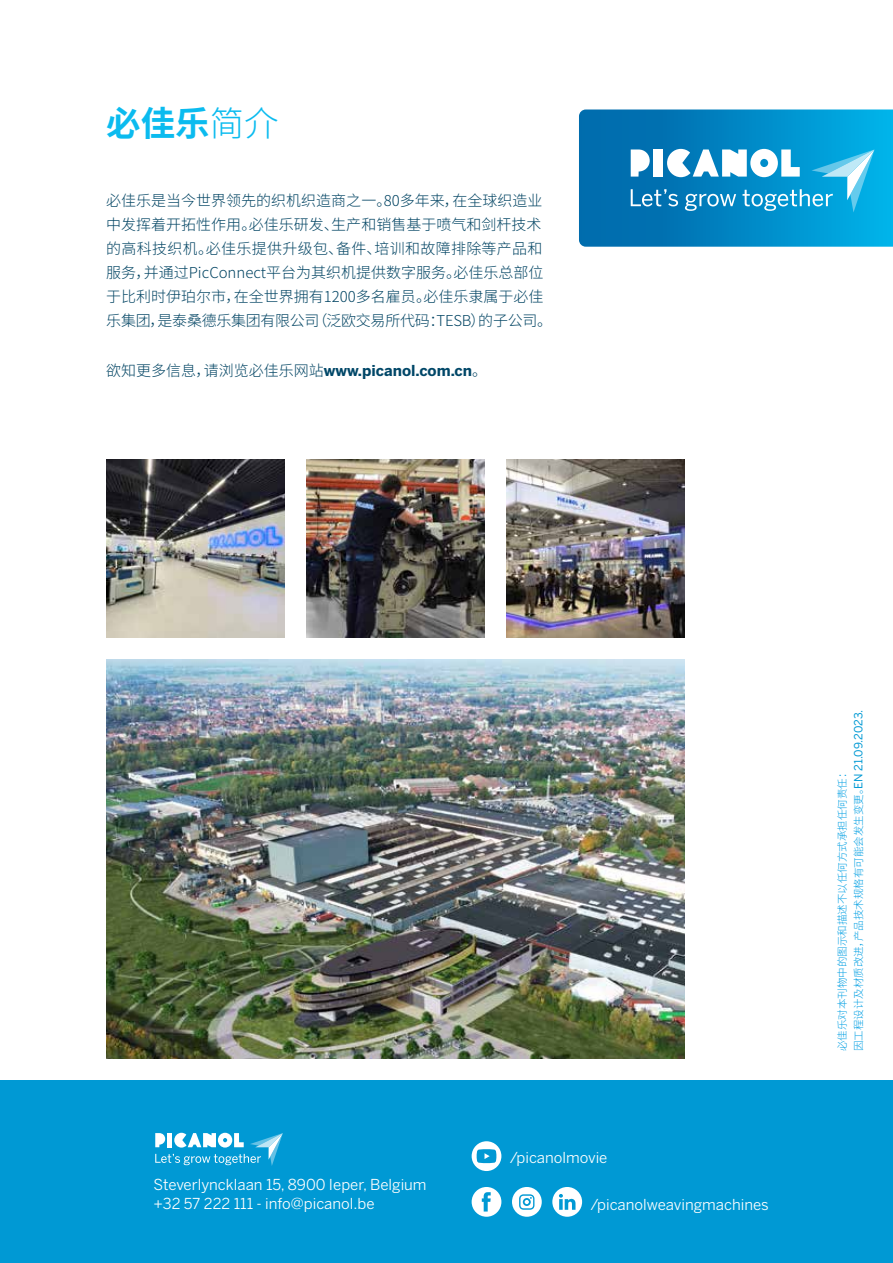
<style>
.page{position:relative;width:893px;height:1263px;background:#fff}
.page>*{position:absolute;margin:0;border:0;box-sizing:border-box;transform-origin:0 0}
.t1{font:700 34.5px "Source Han Sans CN";color:#0bbbef}
.t2{font:300 15px/24px "Source Han Sans CN";color:#024463}
.t3{font:15px/19.5px "Benton Sans";color:#fff}
.t4{font:700 15px "Benton Sans";color:#004768}
.t5{font:300 10.5px/16.5px "Source Han Sans CN";color:#009fe3}
.s1{font-weight:300}
.s2{font-family:"Source Han Sans CN";font-weight:300;color:#024463}
.s3{font-family:"Benton Sans";font-weight:400;font-size:11.25px;color:#0099d4}
</style>
<div class="page">
<svg style="left:579px;top:109px;width:314px;height:138px;background:#1d96cc"></svg>
<img style="left:106px;top:659px;width:579px;height:400px">
<img style="left:106px;top:459px;width:179px;height:179px">
<img style="left:306px;top:459px;width:179px;height:179px">
<img style="left:506px;top:459px;width:179px;height:179px">
<div style="left:0;top:1080px;width:893px;height:183px;background:#0099d4"></div>
<svg style="left:155px;top:1133px;width:128px;height:33px"></svg>
<svg style="left:472px;top:1187px;width:29px;height:30px"></svg>
<svg style="left:512px;top:1187px;width:30px;height:30px"></svg>
<svg style="left:552px;top:1187px;width:30px;height:30px"></svg>
<svg style="left:472px;top:1141px;width:29px;height:30px"></svg>
<h1 class="t1" style="left:106px;top:103px;width:174px">必佳乐<span class="s1">简介</span></h1>
<p class="t2" style="left:106px;top:189px;width:447px">必佳乐是当今世界领先的织机织造商之一。80多年来，在全球织造业中发挥着开拓性作用。必佳乐研发、生产和销售基于喷气和剑杆技术的高科技织机。必佳乐提供升级包、备件、培训和故障排除等产品和服务，并通过PicConnect平台为其织机提供数字服务。必佳乐总部位于比利时伊珀尔市，在全世界拥有1200多名雇员。必佳乐隶属于必佳乐集团，是泰桑德乐集团有限公司（泛欧交易所代码：TESB）的子公司。</p>
<p class="t4" style="left:106px;top:361px;width:382px"><span class="s2">欲知更多信息，请浏览必佳乐网站</span>www.picanol.com.cn<span class="s2">。</span></p>
<p class="t3" style="left:153px;top:1174px;width:275px">Steverlyncklaan 15, 8900 Ieper, Belgium +32 57 222 111 - info@picanol.be</p>
<p class="t3" style="left:510px;top:1148px;width:99px">/picanolmovie</p>
<p class="t3" style="left:590px;top:1194px;width:180px">/picanolweavingmachines</p>
<p class="t5" style="left:834px;top:1051px;width:343px;rotate:-90deg">必佳乐对本刊物中的图示和描述不以任何方式承担任何责任：<br>因工程设计及材质改进，产品技术规格有可能会发生变更。<span class="s3">EN 21.09.2023.</span></p>
</div>
